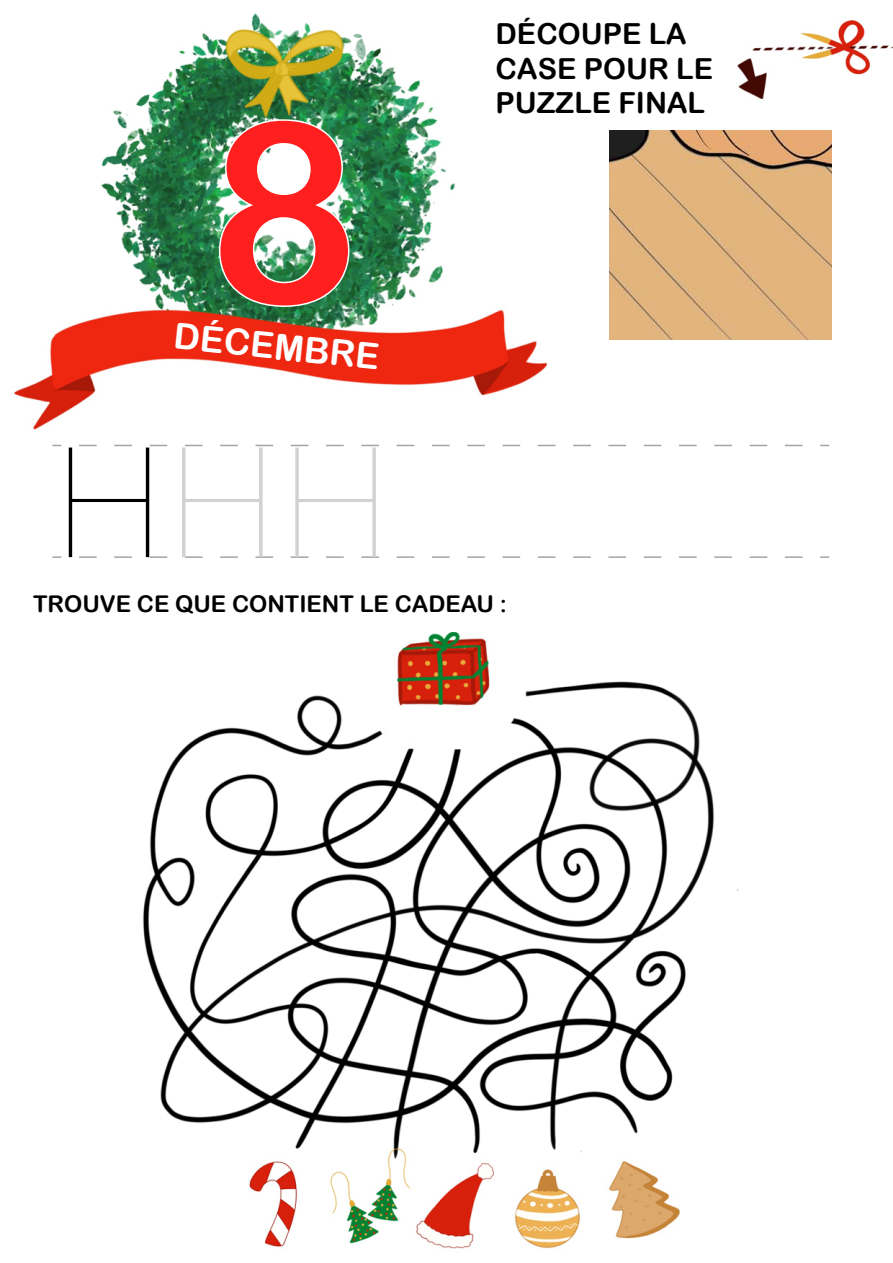
<style>
.page{position:relative;width:893px;height:1263px;background:#fff}
.page>*{position:absolute;margin:0;border:0;box-sizing:border-box;transform-origin:0 0}
.t1{font:254.1px "Arial Rounded MT Bold";color:#ff1f1f}
.t2{font:200 154.8px "Avenir Next";color:#d1d1d1}
.t3{font:36px "Arial Rounded MT Bold";color:#fff}
.t4{font:28.95px/34.8px "Arial Rounded MT Bold";color:#000}
.t5{font:23.1px "Arial Rounded MT Bold";color:#000}
.s1{color:#000}
</style>
<div class="page">
<img style="left:13px;top:13px;width:880px;height:1236px">
<div style="left:33px;top:445px;width:828px;height:186px;background:#fff"></div>
<svg style="left:79px;top:445px;width:724px;height:1px"></svg>
<svg style="left:52px;top:556px;width:9px;height:2px"></svg>
<svg style="left:79px;top:556px;width:724px;height:2px"></svg>
<svg style="left:820px;top:556px;width:9px;height:2px"></svg>
<img style="left:218px;top:119px;width:132px;height:189px">
<div style="left:558px;top:100px;width:312px;height:300px;background:#fff"></div>
<img style="left:609px;top:130px;width:222px;height:209px">
<h1 class="t1" style="left:209px;top:63px;width:152px">8</h1>
<p class="t3" style="left:176px;top:314px;width:208px;rotate:6deg">DÉCEMBRE</p>
<h2 class="t2" style="left:52px;top:373px;width:341px"><span class="s1">H</span>HH</h2>
<p class="t4" style="left:495px;top:16px;width:219px">DÉCOUPE LA<br>CASE POUR LE<br>PUZZLE FINAL</p>
<p class="t5" style="left:33px;top:590px;width:475px">TROUVE CE QUE CONTIENT LE CADEAU :</p>
</div>
